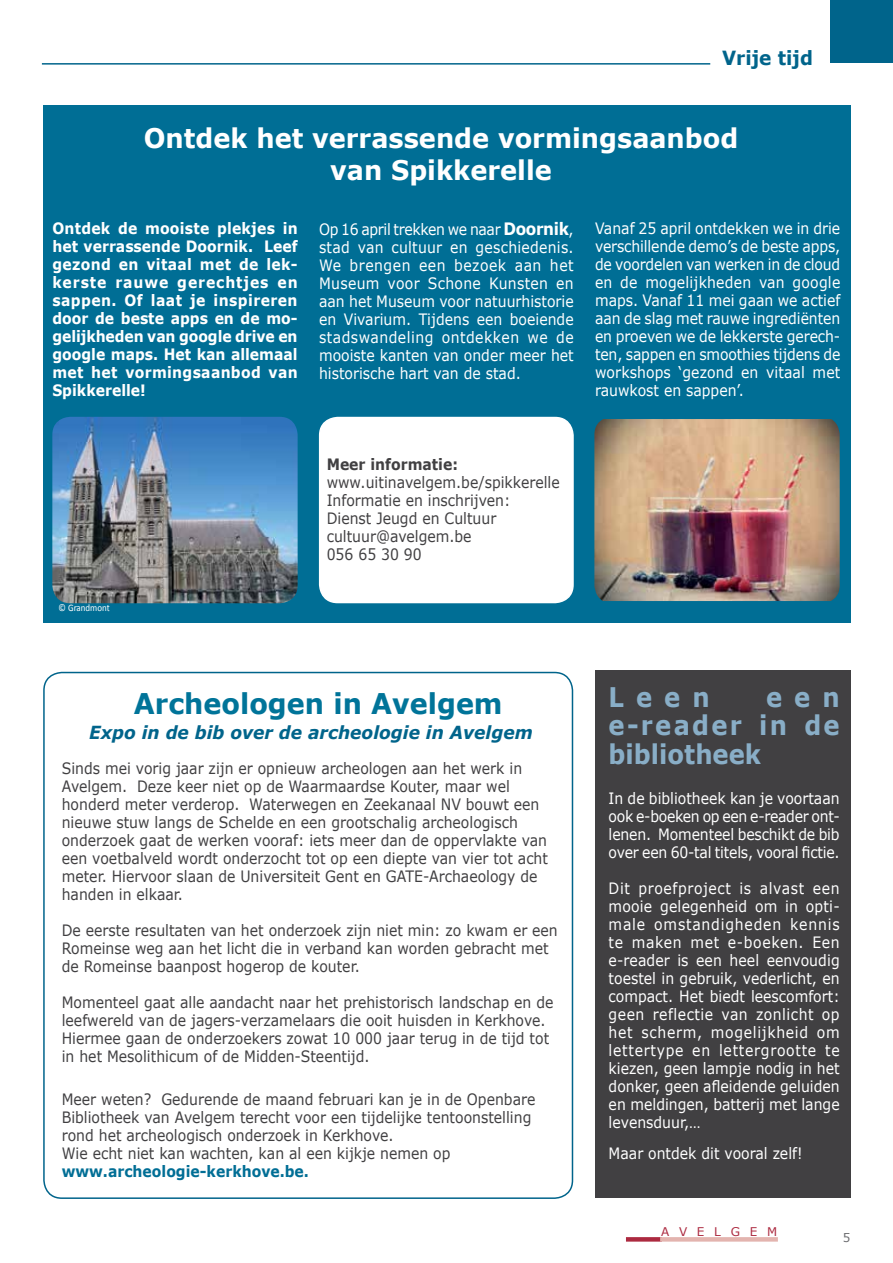
<style>
.page{position:relative;width:893px;height:1263px;background:#fff}
.page>*{position:absolute;margin:0;border:0;box-sizing:border-box;transform-origin:0 0}
.t1{font:700 28.5px "Verdana";color:#007499;scale:.95 1}
.t2{font:700 27px/32.4px "Verdana";color:#fff;text-align:center;scale:.95 1}
.t3{font:700 27px/28.5px "Verdana";letter-spacing:.09em;color:#89aec7;text-align:justify;scale:.9 1}
.t4{font:700 19.5px "Verdana";color:#00648b;scale:.95 1}
.t5{font:italic 700 18px "Verdana";color:#00648b;scale:.95 1}
.t6{font:15.6px/18px "Verdana";color:#414042;scale:.89 1}
.t7{font:15.6px/18px "Verdana";color:#fff;text-align:justify;scale:.89 1}
.t8{font:700 15.6px/18px "Verdana";color:#fff;text-align:justify;scale:.89 1}
.t9{font:700 15.6px "Verdana";color:#006e95;scale:.89 1}
.t10{font:700 15.6px "Verdana";color:#414042;scale:.89 1}
.t11{font:12px "Verdana";color:#ac2a40}
.t12{font:12px "Verdana";color:#6d6e71}
.t13{font:10.05px "Calibri";color:#fff;scale:.89 1}
.s1{font-weight:700;font-size:17.1px}
</style>
<div class="page">
<svg style="left:626px;top:1237px;width:34px;height:4px"></svg>
<hr style="left:660px;top:1237px;width:118px;height:4px;background:#e3b4af">
<div style="left:830px;top:0;width:63px;height:63px;background:#00648b"></div>
<hr style="left:42px;top:63px;width:668px;height:2px;background:#00648b">
<div style="left:43px;top:105px;width:808px;height:518px;background:#006e95"></div>
<div style="left:320px;top:417px;width:253px;height:185px;background:#fff;border-radius:18px"></div>
<div style="left:319px;top:417px;width:255px;height:186px;border:2px solid #fff;border-radius:18px"></div>
<img style="left:594px;top:419px;width:246px;height:182px">
<div style="left:43px;top:672px;width:530px;height:527px;border:2px solid #00648b;border-radius:18px"></div>
<div style="left:595px;top:671px;width:255px;height:527px;background:#414042"></div>
<img style="left:52px;top:417px;width:246px;height:186px">
<p class="t4" style="left:722px;top:44px;width:97px">Vrije tijd</p>
<h2 class="t2" style="left:144px;top:121px;width:627px">Ontdek het verrassende vormingsaanbod van Spikkerelle</h2>
<p class="t8" style="left:52px;top:219px;width:277px">Ontdek de mooiste plekjes in het verrassende Doornik. Leef gezond en vitaal met de lek&shy;kerste rauwe gerechtjes en sappen. Of laat je inspireren door de beste apps en de mo&shy;gelijkheden van google drive en google maps. Het kan allemaal met het vormingsaanbod van Spikkerelle!</p>
<p class="t7" style="left:595px;top:219px;width:277px">Vanaf 25 april ontdekken we in drie verschillende demo’s de beste apps, de voordelen van werken in de cloud en de mogelijkheden van google maps. Vanaf 11 mei gaan we actief aan de slag met rauwe ingrediënten en proeven we de lekkerste gerech&shy;ten, sappen en smoothies tijdens de workshops ‘gezond en vitaal met rauwkost en sappen’.</p>
<p class="t7" style="left:319px;top:220px;width:288px">Op 16 april trekken we naar <span class="s1">Doornik</span>, stad van cultuur en geschiedenis.<br>We brengen een bezoek aan het Museum voor Schone Kunsten en aan het Museum voor natuurhistorie en Vivarium. Tijdens een boeiende stadswandeling ontdekken we de mooiste kanten van onder meer het historische hart van de stad.</p>
<p class="t13" style="left:59px;top:601px;width:59px">© Grandmont</p>
<p class="t10" style="left:327px;top:453px;width:149px">Meer informatie:</p>
<p class="t6" style="left:327px;top:473px;width:263px">www.uitinavelgem.be/spikkerelle<br>Informatie en inschrijven:<br>Dienst Jeugd en Cultuur cultuur@avelgem.be<br>056 65 30 90</p>
<h1 class="t1" style="left:134px;top:684px;width:390px">Archeologen in Avelgem</h1>
<p class="t5" style="left:89px;top:719px;width:468px">Expo in de bib over de archeologie in Avelgem</p>
<p class="t6" style="left:62px;top:759px;width:548px">Sinds mei vorig jaar zijn er opnieuw archeologen aan het werk in Avelgem. Deze keer niet op de Waarmaardse Kouter, maar wel honderd meter verderop. Waterwegen en Zeekanaal NV bouwt een nieuwe stuw langs de Schelde en een grootschalig archeologisch onderzoek gaat de werken vooraf: iets meer dan de oppervlakte van een voetbalveld wordt onderzocht tot op een diepte van vier tot acht meter. Hiervoor slaan de Universiteit Gent en GATE-Archaeology de handen in elkaar.</p>
<p class="t6" style="left:62px;top:921px;width:559px">De eerste resultaten van het onderzoek zijn niet min: zo kwam er een<br>Romeinse weg aan het licht die in verband kan worden gebracht met de Romeinse baanpost hogerop de kouter.</p>
<p class="t6" style="left:62px;top:993px;width:554px">Momenteel gaat alle aandacht naar het prehistorisch landschap en de leefwereld van de jagers-verzamelaars die ooit huisden in Kerkhove.<br>Hiermee gaan de onderzoekers zowat 10 000 jaar terug in de tijd tot in het Mesolithicum of de Midden-Steentijd.</p>
<p class="t6" style="left:62px;top:1090px;width:534px">Meer weten? Gedurende de maand februari kan je in de Openbare Bibliotheek van Avelgem terecht voor een tijdelijke tentoonstelling rond het archeologisch onderzoek in Kerkhove.<br>Wie echt niet kan wachten, kan al een kijkje nemen op</p>
<p class="t9" style="left:62px;top:1160px;width:279px">www.archeologie-kerkhove.be.</p>
<h2 class="t3" style="left:609px;top:682px;width:114px">Leen</h2>
<h2 class="t3" style="left:609px;top:682px;width:258px;text-indent:157px">een e-reader in de bibliotheek</h2>
<p class="t7" style="left:609px;top:789px;width:261px">In de bibliotheek kan je voortaan ook e-boeken op een e-reader ont&shy;lenen. Momenteel beschikt de bib over een 60-tal titels, vooral fictie.</p>
<p class="t7" style="left:609px;top:879px;width:261px">Dit proefproject is alvast een mooie gelegenheid om in opti&shy;male omstandigheden kennis te maken met e-boeken. Een e-reader is een heel eenvoudig toestel in gebruik, vederlicht, en compact. Het biedt leescomfort: geen reflectie van zonlicht op het scherm, mogelijkheid om lettertype en lettergrootte te kiezen, geen lampje nodig in het donker, geen afleidende geluiden en meldingen, batterij met lange levensduur,…</p>
<p class="t7" style="left:609px;top:1144px;width:219px">Maar ontdek dit vooral zelf!</p>
<p class="t11" style="left:661px;top:1223px;width:118px">A V E L G E M</p>
<p class="t12" style="left:843px;top:1229px;width:9px">5</p>
</div>
